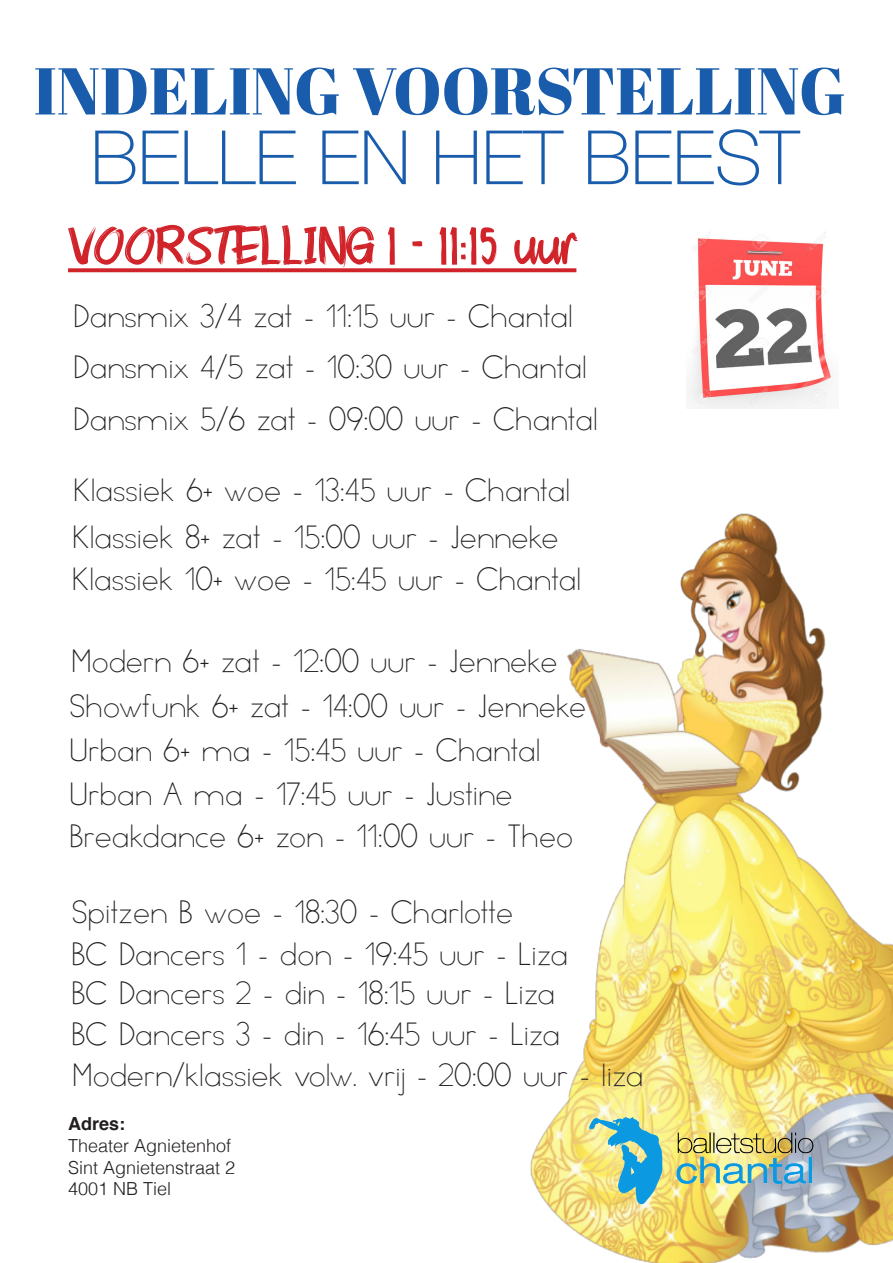
<style>
.page{position:relative;width:893px;height:1263px;background:#fff}
.page>*{position:absolute;margin:0;border:0;box-sizing:border-box;transform-origin:0 0}
.t1{font:100 75px "Helvetica Neue";color:#185cab}
.t2{font:66px "Abril Fatface";color:#185cab}
.t3{font:54px "Strongbold";color:#d1232a}
.t4{font:37.5px "Minimal";color:#231f20}
.t5{font:300 18px/21.6px "Helvetica";color:#231f20}
.t6{font:700 18px "Helvetica";color:#231f20}
</style>
<div class="page">
<img style="left:530px;top:513px;width:363px;height:750px">
<svg style="left:68px;top:268px;width:508px;height:4px;background:#d4333a"></svg>
<img style="left:689px;top:232px;width:143px;height:176px">
<img style="left:585px;top:1107px;width:245px;height:102px">
<p class="t2" style="left:34px;top:45px;width:814px">INDELING VOORSTELLING</p>
<p class="t1" style="left:91px;top:101px;width:710px">BELLE EN HET BEEST</p>
<p class="t3" style="left:68px;top:214px;width:510px">VOORSTELLING 1 - 11:15 uur</p>
<p class="t4" style="left:73px;top:300px;width:501px">Dansmix 3/4 zat - 11:15 uur - Chantal</p>
<p class="t4" style="left:73px;top:350px;width:515px">Dansmix 4/5 zat - 10:30 uur - Chantal</p>
<p class="t4" style="left:73px;top:402px;width:526px">Dansmix 5/6 zat - 09:00 uur - Chantal</p>
<p class="t4" style="left:73px;top:473px;width:498px">Klassiek 6+ woe - 13:45 uur - Chantal</p>
<p class="t4" style="left:72px;top:520px;width:488px">Klassiek 8+ zat - 15:00 uur - Jenneke</p>
<p class="t4" style="left:72px;top:563px;width:511px">Klassiek 10+ woe - 15:45 uur - Chantal</p>
<p class="t4" style="left:71px;top:645px;width:488px">Modern 6+ zat - 12:00 uur - Jenneke</p>
<p class="t4" style="left:69px;top:689px;width:518px">Showfunk 6+ zat - 14:00 uur - Jenneke</p>
<p class="t4" style="left:69px;top:733px;width:473px">Urban 6+ ma - 15:45 uur - Chantal</p>
<p class="t4" style="left:69px;top:778px;width:445px">Urban A ma - 17:45 uur - Justine</p>
<p class="t4" style="left:69px;top:819px;width:505px">Breakdance 6+ zon - 11:00 uur - Theo</p>
<p class="t4" style="left:72px;top:896px;width:443px">Spitzen B woe - 18:30 - Charlotte</p>
<p class="t4" style="left:71px;top:937px;width:498px">BC Dancers 1 - don - 19:45 uur - Liza</p>
<p class="t4" style="left:71px;top:977px;width:485px">BC Dancers 2 - din - 18:15 uur - Liza</p>
<p class="t4" style="left:71px;top:1017px;width:490px">BC Dancers 3 - din - 16:45 uur - Liza</p>
<p class="t4" style="left:72px;top:1059px;width:573px">Modern/klassiek volw. vrij - 20:00 uur - liza</p>
<p class="t6" style="left:68px;top:1109px;width:59px">Adres:</p>
<p class="t5" style="left:68px;top:1133px;width:169px">Theater Agnietenhof<br>Sint Agnietenstraat 2<br>4001 NB Tiel</p>
</div>
